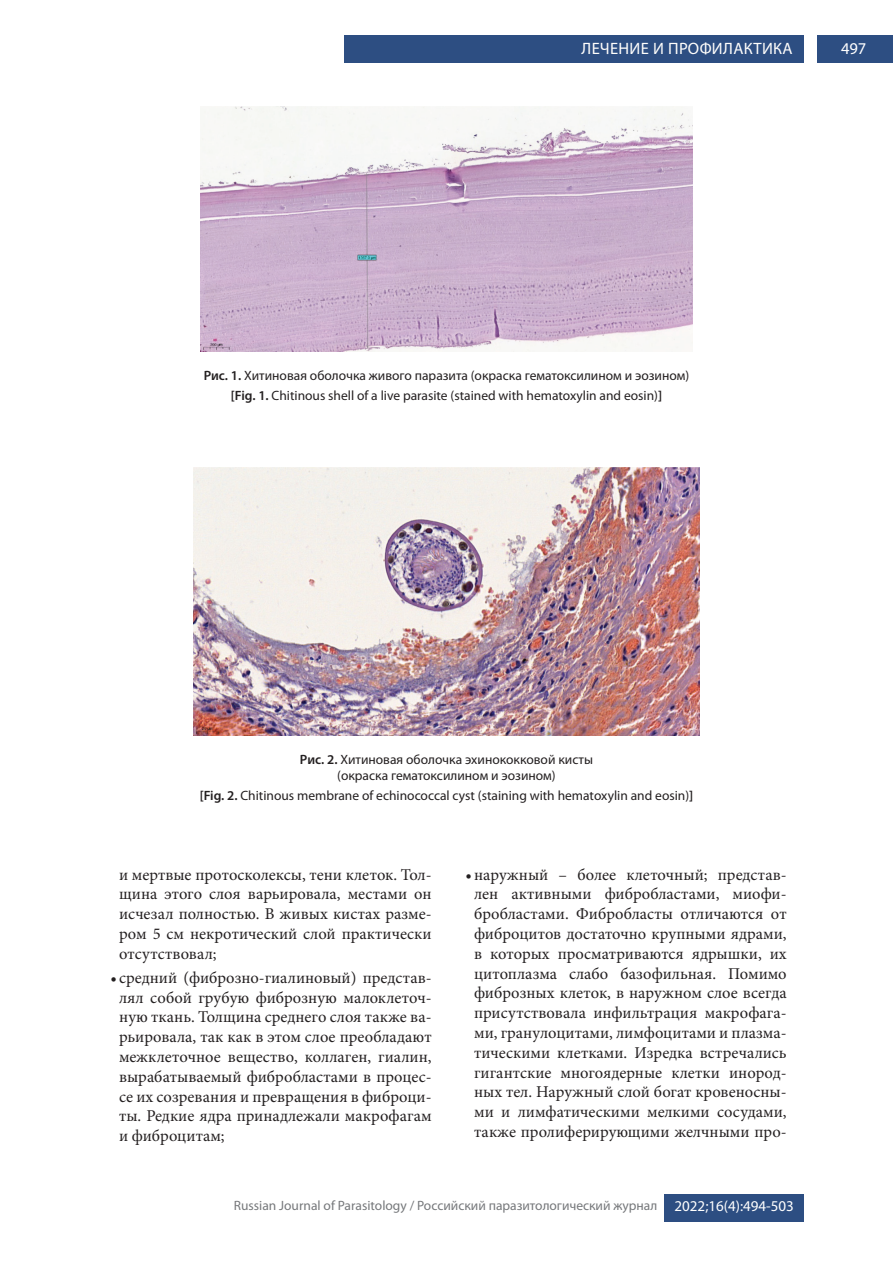
<style>
.page{position:relative;width:893px;height:1263px;background:#fff}
.page>*{position:absolute;margin:0;border:0;box-sizing:border-box;transform-origin:0 0}
.список{font:16.5px/19.8px "Minion Pro";color:#231f20;text-align:justify}
.колонтитул{font:16.5px "Myriad Pro";letter-spacing:.02em;color:#fffefc}
.t1{font:16.5px "Myriad Pro";color:#fff}
.колонтитул1{font:15px "Myriad Pro";color:#fff}
.рис{font:13.5px/16.2px "Myriad Pro";color:#231f20;text-align:center}
.t2{font:13.5px "Myriad Pro";color:#76787b}
.s1{font-weight:600}
</style>
<div class="page">
<div style="left:817px;top:36px;width:76px;height:27px;background:#2d4e82"></div>
<div style="left:344px;top:36px;width:459px;height:27px;background:#2d4e82"></div>
<div style="left:664px;top:1194px;width:139px;height:27px;background:#2d4e82"></div>
<img style="left:200px;top:106px;width:493px;height:245px">
<img style="left:193px;top:468px;width:507px;height:268px">
<p class="колонтитул" style="left:582px;top:39px;width:213px">ЛЕЧЕНИЕ И ПРОФИЛАКТИКА</p>
<p class="t1" style="left:841px;top:39px;width:27px">497</p>
<p class="рис" style="left:204px;top:367px;width:487px"><span class="s1">Рис. 1.</span> Хитиновая оболочка живого паразита (окраска гематоксилином и эозином)</p>
<p class="рис" style="left:231px;top:387px;width:433px"><span class="s1">[Fig. 1.</span> Chitinous shell of a live parasite (stained with hematoxylin and eosin)<span class="s1">]</span></p>
<p class="рис" style="left:300px;top:751px;width:295px"><span class="s1">Рис. 2.</span> Хитиновая оболочка эхинококковой кисты (окраска гематоксилином и эозином)</p>
<p class="рис" style="left:200px;top:787px;width:495px"><span class="s1">[Fig. 2.</span> Chitinous membrane of echinococcal cyst (staining with hematoxylin and eosin)<span class="s1">]</span></p>
<p class="список" style="left:119px;top:864px;width:314px">и мертвые протосколексы, тени клеток. Тол&shy;щина этого слоя варьировала, местами он исчезал полностью. В живых кистах разме&shy;ром 5 см некротический слой практически отсутствовал;</p>
<p class="список" style="left:119px;top:968px;width:314px;text-indent:-9px">• средний (фиброзно-гиалиновый) представ&shy;лял собой грубую фиброзную малоклеточ&shy;ную ткань. Толщина среднего слоя также ва&shy;рьировала, так как в этом слое преобладают межклеточное вещество, коллаген, гиалин, вырабатываемый фибробластами в процес&shy;се их созревания и превращения в фиброци&shy;ты. Редкие ядра принадлежали макрофагам и фиброцитам;</p>
<p class="список" style="left:466px;top:864px;width:323px;text-align:center">• наружный – более клеточный; представ&shy;лен активными фибробластами, миофи&shy;бробластами. Фибробласты отличаются от фиброцитов достаточно крупными ядрами, в которых просматриваются ядрышки, их цитоплазма слабо базофильная. Помимо фиброзных клеток, в наружном слое всегда присутствовала инфильтрация макрофага&shy;ми, гранулоцитами, лимфоцитами и плазма&shy;тическими клетками. Изредка встречались гигантские многоядерные клетки инород&shy;ных тел. Наружный слой богат кровеносны&shy;ми и лимфатическими мелкими сосудами, также пролиферирующими желчными про-</p>
<p class="t2" style="left:234px;top:1197px;width:425px">Russian Journal of Parasitology / Российский паразитологический журнал</p>
<p class="колонтитул1" style="left:675px;top:1197px;width:121px">2022;16(4):494-503</p>
</div>
